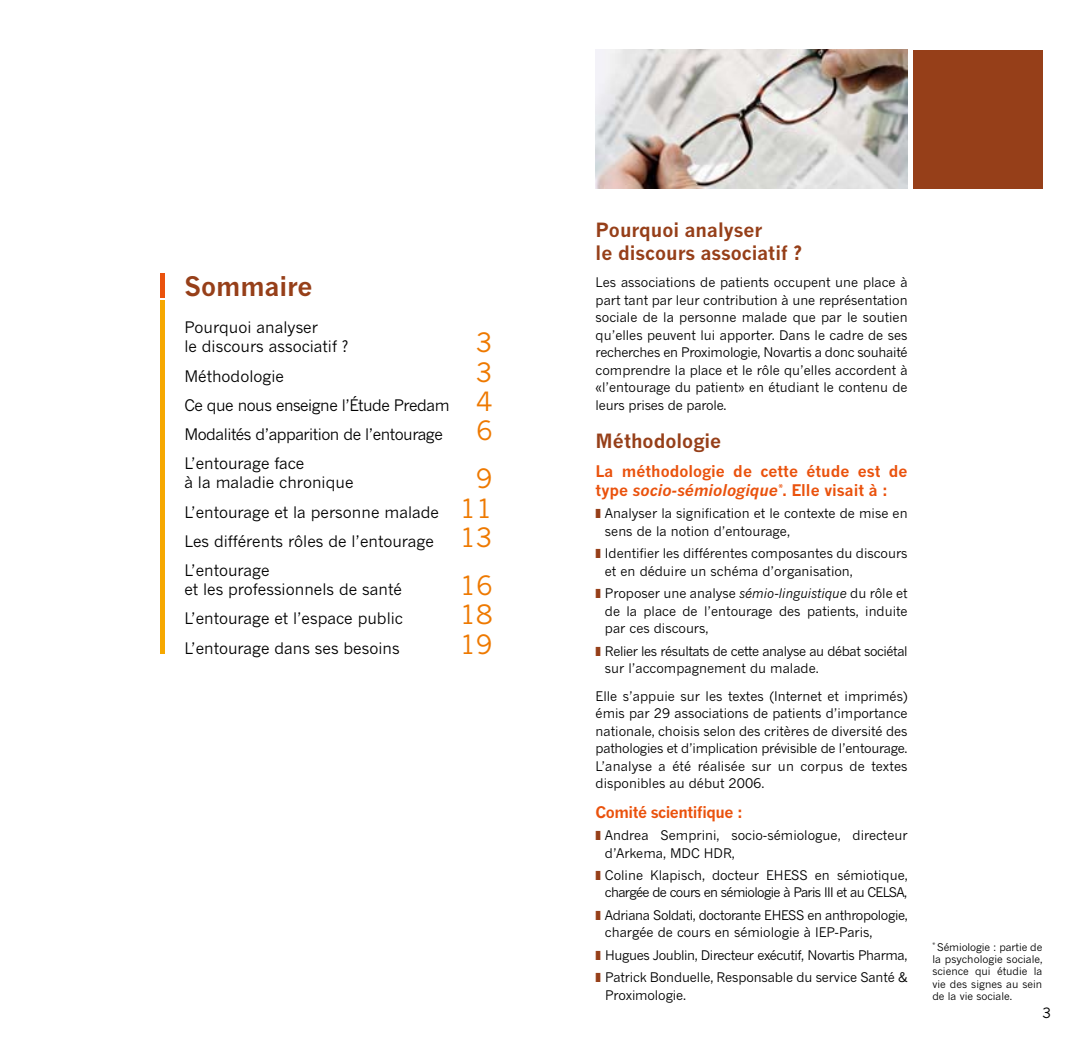
<style>
.page{position:relative;width:1092px;height:1057px;background:#fff}
.page>*{position:absolute;margin:0;border:0;box-sizing:border-box;transform-origin:0 0}
.t1{font:26.25px "News Gothic";color:#ee7900}
.t2{font:700 26.25px "News Gothic";color:#963f19}
.t3{font:700 19.25px/22.8px "News Gothic";color:#963f19}
.t4{font:15.75px/19.2px "News Gothic";color:#000}
.t5{font:700 15.75px/19.2px "News Gothic";color:#ea520d}
.t6{font:15.75px/29.2px "News Gothic";letter-spacing:-.03em;color:#000}
.t7{font:700 15.75px "News Gothic";letter-spacing:-.03em;color:#ea520d}
.t8{font:13.12px/17.5px "News Gothic";color:#000;text-align:justify}
.t9{font:13.12px/17.5px "News Gothic";letter-spacing:-.03em;color:#000}
.t10{font:13.12px/17.5px "News Gothic";letter-spacing:-.035em;color:#000}
.t11{font:10.5px/12.2px "News Gothic";color:#000;text-align:justify}
.s1{font-size:26.25px;color:#ee7900}
.s2{font-style:italic}
</style>
<div class="page">
<div style="left:913px;top:50px;width:129px;height:138px;background:#963f19"></div>
<img style="left:595px;top:50px;width:312px;height:138px">
<div style="left:159px;top:300px;width:5px;height:354px;background:#f6a800"></div>
<div style="left:159px;top:273px;width:5px;height:25px;background:#ea520d"></div>
<h1 class="t2" style="left:184px;top:271px;width:130px">Sommaire</h1>
<p class="t4" style="left:184px;top:317px;width:166px">Pourquoi analyser<br>le discours associatif ?</p>
<h1 class="t1" style="left:476px;top:327px;width:15px">3</h1>
<p class="t4" style="left:184px;top:366px;width:101px">Méthodologie</p>
<h1 class="t1" style="left:476px;top:356px;width:15px">3</h1>
<p class="t6" style="left:184px;top:390px;width:309px">Ce que nous enseigne l’Étude Predam <span class="s1">4<br></span>Modalités d’apparition de l’entourage</p>
<h1 class="t1" style="left:476px;top:414px;width:18px">6</h1>
<p class="t4" style="left:184px;top:453px;width:171px">L’entourage face<br>à la maladie chronique</p>
<h1 class="t1" style="left:476px;top:463px;width:18px">9</h1>
<p class="t4" style="left:184px;top:497px;width:309px;line-height:29.2px">L’entourage et la personne malade <span class="s1">11<br></span>Les différents rôles de l’entourage <span class="s1">13<br></span>L’entourage</p>
<p class="t4" style="left:184px;top:579px;width:219px">et les professionnels de santé</p>
<h1 class="t1" style="left:459px;top:569px;width:34px">16</h1>
<p class="t4" style="left:184px;top:609px;width:220px">L’entourage et l’espace public</p>
<h1 class="t1" style="left:459px;top:599px;width:34px">18</h1>
<p class="t4" style="left:184px;top:638px;width:217px">L’entourage dans ses besoins</p>
<h1 class="t1" style="left:459px;top:628px;width:34px">19</h1>
<h2 class="t3" style="left:595px;top:218px;width:208px">Pourquoi analyser<br>le discours associatif ?</h2>
<p class="t8" style="left:595px;top:274px;width:313px">Les associations de patients occupent une place à part tant par leur contribution à une représentation sociale de la personne malade que par le soutien qu’elles peuvent lui apporter. Dans le cadre de ses recherches en Proximologie, Novartis a donc souhaité comprendre la place et le rôle qu’elles accordent à «l’entourage du patient» en étudiant le contenu de leurs prises de parole.</p>
<h2 class="t3" style="left:595px;top:429px;width:127px">Méthodologie</h2>
<p class="t5" style="left:595px;top:461px;width:313px">La méthodologie de cette étude est de type <span class="s2">socio-sémiologique</span><sup>*</sup>. Elle visait à :</p>
<p class="t8" style="left:605px;top:505px;width:304px">Analyser la signification et le contexte de mise en sens de la notion d’entourage,</p>
<p class="t8" style="left:605px;top:544px;width:304px">Identifier les différentes composantes du discours et en déduire un schéma d’organisation,</p>
<p class="t8" style="left:605px;top:584px;width:304px">Proposer une analyse <span class="s2">sémio-linguistique</span> du rôle et de la place de l’entourage des patients, induite par ces discours,</p>
<p class="t9" style="left:605px;top:642px;width:304px">Relier les résultats de cette analyse au débat sociétal sur l’accompagnement du malade.</p>
<p class="t8" style="left:595px;top:687px;width:313px">Elle s’appuie sur les textes (Internet et imprimés) émis par 29 associations de patients d’importance nationale, choisis selon des critères de diversité des pathologies et d’implication prévisible de l’entourage.<br>L’analyse a été réalisée sur un corpus de textes disponibles au début 2006.</p>
<p class="t7" style="left:595px;top:802px;width:149px">Comité scientifique :</p>
<p class="t8" style="left:605px;top:826px;width:304px">Andrea Semprini, socio-sémiologue, directeur d’Arkema, MDC HDR,</p>
<p class="t10" style="left:605px;top:866px;width:304px">Coline Klapisch, docteur EHESS en sémiotique, chargée de cours en sémiologie à Paris III et au CELSA,</p>
<p class="t9" style="left:605px;top:906px;width:304px">Adriana Soldati, doctorante EHESS en anthropologie, chargée de cours en sémiologie à IEP-Paris,</p>
<p class="t9" style="left:605px;top:943px;width:304px;line-height:22.4px">Hugues Joublin, Directeur exécutif, Novartis Pharma,<br>Patrick Bonduelle, Responsable du service Santé &amp;</p>
<p class="t8" style="left:605px;top:986px;width:82px">Proximologie.</p>
<p class="t11" style="left:932px;top:940px;width:111px"><sup>*</sup> Sémiologie : partie de la psychologie sociale, science qui étudie la vie des signes au sein de la vie sociale.</p>
</div>
